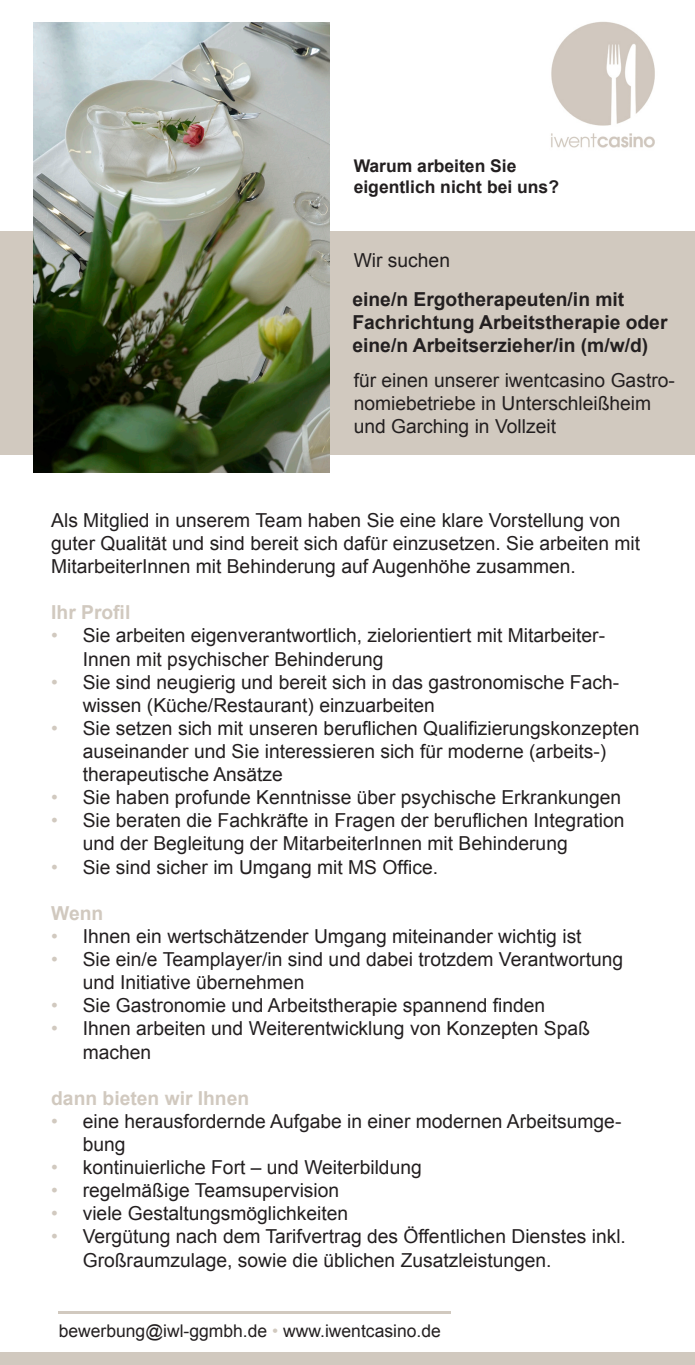
<style>
.page{position:relative;width:695px;height:1365px;background:#fff}
.page>*{position:absolute;margin:0;border:0;box-sizing:border-box;transform-origin:0 0}
.t1{font:19.25px/23.1px "Arial";color:#231f20}
.t2{font:700 19.25px/23.1px "Arial";color:#231f20}
.t3{font:700 19.25px "Arial";color:#d1c9bf}
.t4{font:17.5px "Arial";color:#231f20}
.t5{font:700 17.5px "Arial";color:#231f20}
.s1{color:#d1c9bf}
</style>
<div class="page">
<div style="left:0;top:231px;width:694px;height:223px;background:#d1c9bf"></div>
<img style="left:33px;top:23px;width:296px;height:450px">
<img style="left:551px;top:21px;width:104px;height:127px">
<div style="left:0;top:1352px;width:694px;height:12px;background:#d1c9bf"></div>
<hr style="left:58px;top:1310px;width:392px;height:3px;background:#d1c9bf">
<p class="t5" style="left:353px;top:154px;width:164px">Warum arbeiten Sie</p>
<p class="t5" style="left:353px;top:175px;width:207px">eigentlich nicht bei uns?</p>
<p class="t1" style="left:353px;top:249px;width:98px">Wir suchen</p>
<p class="t2" style="left:352px;top:288px;width:316px">eine/n Ergotherapeuten/in mit<br>Fachrichtung Arbeitstherapie oder eine/n Arbeitserzieher/in (m/w/d)</p>
<p class="t1" style="left:353px;top:368px;width:322px">für einen unserer iwentcasino Gastro&shy;nomiebetriebe in Unterschleißheim und Garching in Vollzeit</p>
<p class="t1" style="left:51px;top:508px;width:590px">Als Mitglied in unserem Team haben Sie eine klare Vorstellung von guter Qualität und sind bereit sich dafür einzusetzen. Sie arbeiten mit<br>MitarbeiterInnen mit Behinderung auf Augenhöhe zusammen.</p>
<p class="t3" style="left:51px;top:599px;width:81px">Ihr Profil</p>
<p class="t1" style="left:83px;top:624px;width:524px;text-indent:-31px"><span class="s1">•</span> Sie arbeiten eigenverantwortlich, zielorientiert mit Mitarbeiter-<br>Innen mit psychischer Behinderung</p>
<p class="t1" style="left:83px;top:670px;width:538px;text-indent:-31px"><span class="s1">•</span> Sie sind neugierig und bereit sich in das gastronomische Fach&shy;wissen (Küche/Restaurant) einzuarbeiten</p>
<p class="t1" style="left:83px;top:716px;width:558px;text-indent:-31px"><span class="s1">•</span> Sie setzen sich mit unseren beruflichen Qualifizierungskonzepten auseinander und Sie interessieren sich für moderne (arbeits-) therapeutische Ansätze</p>
<p class="t1" style="left:51px;top:786px;width:571px"><span class="s1">•</span> Sie haben profunde Kenntnisse über psychische Erkrankungen</p>
<p class="t1" style="left:83px;top:809px;width:543px;text-indent:-31px"><span class="s1">•</span> Sie beraten die Fachkräfte in Fragen der beruflichen Integration und der Begleitung der MitarbeiterInnen mit Behinderung</p>
<p class="t1" style="left:51px;top:855px;width:388px"><span class="s1">•</span> Sie sind sicher im Umgang mit MS Office.</p>
<p class="t3" style="left:51px;top:900px;width:54px">Wenn</p>
<p class="t1" style="left:51px;top:924px;width:532px"><span class="s1">•</span> Ihnen ein wertschätzender Umgang miteinander wichtig ist</p>
<p class="t1" style="left:83px;top:947px;width:542px;text-indent:-31px"><span class="s1">•</span> Sie ein/e Teamplayer/in sind und dabei trotzdem Verantwortung und Initiative übernehmen</p>
<p class="t1" style="left:51px;top:994px;width:495px"><span class="s1">•</span> Sie Gastronomie und Arbeitstherapie spannend finden</p>
<p class="t1" style="left:83px;top:1017px;width:508px;text-indent:-31px"><span class="s1">•</span> Ihnen arbeiten und Weiterentwicklung von Konzepten Spaß machen</p>
<p class="t3" style="left:51px;top:1084px;width:199px">dann bieten wir Ihnen</p>
<p class="t1" style="left:83px;top:1109px;width:540px;text-indent:-31px"><span class="s1">•</span> eine herausfordernde Aufgabe in einer modernen Arbeitsumge&shy;bung</p>
<p class="t1" style="left:51px;top:1155px;width:372px"><span class="s1">•</span> kontinuierliche Fort – und Weiterbildung</p>
<p class="t1" style="left:51px;top:1178px;width:289px"><span class="s1">•</span> regelmäßige Teamsupervision</p>
<p class="t1" style="left:51px;top:1201px;width:298px"><span class="s1">•</span> viele Gestaltungsmöglichkeiten</p>
<p class="t1" style="left:83px;top:1225px;width:544px;text-indent:-31px"><span class="s1">•</span> Vergütung nach dem Tarifvertrag des Öffentlichen Dienstes inkl.<br>Großraumzulage, sowie die üblichen Zusatzleistungen.</p>
<p class="t4" style="left:59px;top:1318px;width:383px">bewerbung@iwl-ggmbh.de <span class="s1">•</span> www.iwentcasino.de</p>
</div>
